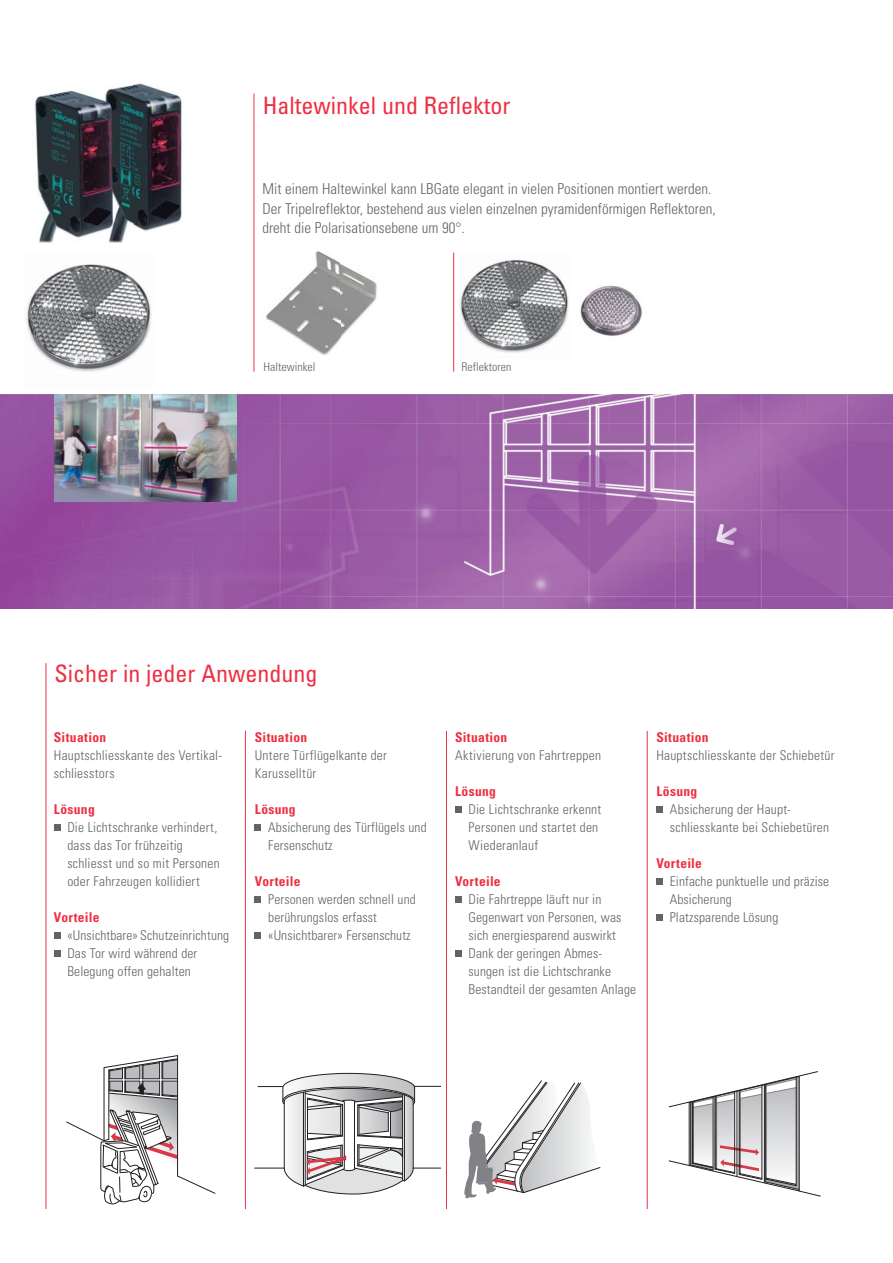
<style>
.page{position:relative;width:893px;height:1263px;background:#fff}
.page>*{position:absolute;margin:0;border:0;box-sizing:border-box;transform-origin:0 0}
.t1{font:condensed 24px "Univers";color:#ee3043}
.t2{font:300 condensed 15px/19.5px "Univers";color:#636466}
.t3{font:300 condensed 13.5px/18px "Univers";letter-spacing:.01em;color:#636466}
.t4{font:700 condensed 13.5px "Univers";letter-spacing:.025em;color:#ee3043}
.t5{font:300 condensed 12px "Univers";color:#636466}
</style>
<div class="page">
<img style="left:0;top:394px;width:893px;height:215px">
<img style="left:265px;top:251px;width:112px;height:104px">
<img style="left:54px;top:394px;width:183px;height:107px">
<svg style="left:66px;top:1055px;width:149px;height:149px"></svg>
<svg style="left:255px;top:1073px;width:185px;height:121px"></svg>
<svg style="left:464px;top:1080px;width:136px;height:118px"></svg>
<svg style="left:669px;top:1071px;width:152px;height:125px"></svg>
<img style="left:35px;top:83px;width:147px;height:160px">
<img style="left:26px;top:264px;width:126px;height:108px">
<hr style="left:254px;top:94px;width:1px;height:278px;background:#ee3043">
<hr style="left:453px;top:253px;width:1px;height:119px;background:#ee3043">
<hr style="left:46px;top:663px;width:1px;height:546px;background:#ee3043">
<hr style="left:245px;top:731px;width:1px;height:478px;background:#ee3043">
<hr style="left:446px;top:731px;width:1px;height:478px;background:#ee3043">
<hr style="left:647px;top:731px;width:1px;height:478px;background:#ee3043">
<img style="left:460px;top:259px;width:109px;height:94px">
<img style="left:580px;top:285px;width:62px;height:51px">
<div style="left:656px;top:806px;width:7px;height:7px;background:#636466"></div>
<div style="left:656px;top:878px;width:7px;height:7px;background:#636466"></div>
<div style="left:656px;top:914px;width:7px;height:7px;background:#636466"></div>
<div style="left:255px;top:824px;width:6px;height:7px;background:#636466"></div>
<div style="left:255px;top:896px;width:6px;height:7px;background:#636466"></div>
<div style="left:255px;top:932px;width:6px;height:7px;background:#636466"></div>
<div style="left:54px;top:824px;width:6px;height:7px;background:#636466"></div>
<div style="left:54px;top:932px;width:6px;height:7px;background:#636466"></div>
<div style="left:54px;top:950px;width:6px;height:7px;background:#636466"></div>
<div style="left:455px;top:806px;width:6px;height:7px;background:#636466"></div>
<div style="left:455px;top:896px;width:6px;height:7px;background:#636466"></div>
<div style="left:455px;top:950px;width:6px;height:7px;background:#636466"></div>
<h1 class="t1" style="left:263px;top:96px;width:249px">Haltewinkel und Reflektor</h1>
<p class="t2" style="left:262px;top:180px;width:455px">Mit einem Haltewinkel kann LBGate elegant in vielen Positionen montiert werden.<br>Der Tripelreflektor, bestehend aus vielen einzelnen pyramidenförmigen Reflektoren, dreht die Polarisationsebene um 90°.</p>
<p class="t5" style="left:264px;top:362px;width:53px">Haltewinkel</p>
<p class="t5" style="left:461px;top:362px;width:51px">Reflektoren</p>
<h1 class="t1" style="left:54px;top:665px;width:264px">Sicher in jeder Anwendung</h1>
<p class="t4" style="left:54px;top:732px;width:54px">Situation</p>
<p class="t3" style="left:54px;top:748px;width:170px">Hauptschliesskante des Vertikal&shy;schliesstors</p>
<p class="t4" style="left:54px;top:804px;width:42px">Lösung</p>
<p class="t3" style="left:67px;top:820px;width:154px">Die Lichtschranke verhindert, dass das Tor frühzeitig schliesst und so mit Personen oder Fahrzeugen kollidiert</p>
<p class="t4" style="left:54px;top:912px;width:47px">Vorteile</p>
<p class="t3" style="left:67px;top:928px;width:163px">«Unsichtbare» Schutzeinrichtung<br>Das Tor wird während der<br>Belegung offen gehalten</p>
<p class="t4" style="left:255px;top:732px;width:54px">Situation</p>
<p class="t3" style="left:255px;top:748px;width:134px">Untere Türflügelkante der<br>Karusselltür</p>
<p class="t4" style="left:255px;top:804px;width:42px">Lösung</p>
<p class="t3" style="left:268px;top:820px;width:160px">Absicherung des Türflügels und<br>Fersenschutz</p>
<p class="t4" style="left:255px;top:876px;width:47px">Vorteile</p>
<p class="t3" style="left:268px;top:892px;width:149px">Personen werden schnell und berührungslos erfasst «Unsichtbarer» Fersenschutz</p>
<p class="t4" style="left:455px;top:732px;width:54px">Situation</p>
<p class="t3" style="left:455px;top:748px;width:148px">Aktivierung von Fahrtreppen</p>
<p class="t4" style="left:455px;top:786px;width:42px">Lösung</p>
<p class="t3" style="left:469px;top:802px;width:134px">Die Lichtschranke erkennt<br>Personen und startet den<br>Wiederanlauf</p>
<p class="t4" style="left:455px;top:876px;width:47px">Vorteile</p>
<p class="t3" style="left:469px;top:892px;width:169px">Die Fahrtreppe läuft nur in<br>Gegenwart von Personen, was sich energiesparend auswirkt<br>Dank der geringen Abmes -<br>s ungen ist die Lichtschranke<br>Bestandteil der gesamten Anlage</p>
<p class="t4" style="left:656px;top:732px;width:54px">Situation</p>
<p class="t3" style="left:656px;top:748px;width:180px">Hauptschliesskante der Schiebetür</p>
<p class="t4" style="left:656px;top:786px;width:42px">Lösung</p>
<p class="t3" style="left:670px;top:802px;width:161px">Absicherung der Haupt&shy;schliesskante bei Schiebetüren</p>
<p class="t4" style="left:656px;top:858px;width:47px">Vorteile</p>
<p class="t3" style="left:670px;top:874px;width:161px">Einfache punktuelle und präzise<br>Absicherung<br>Platzsparende Lösung</p>
</div>
